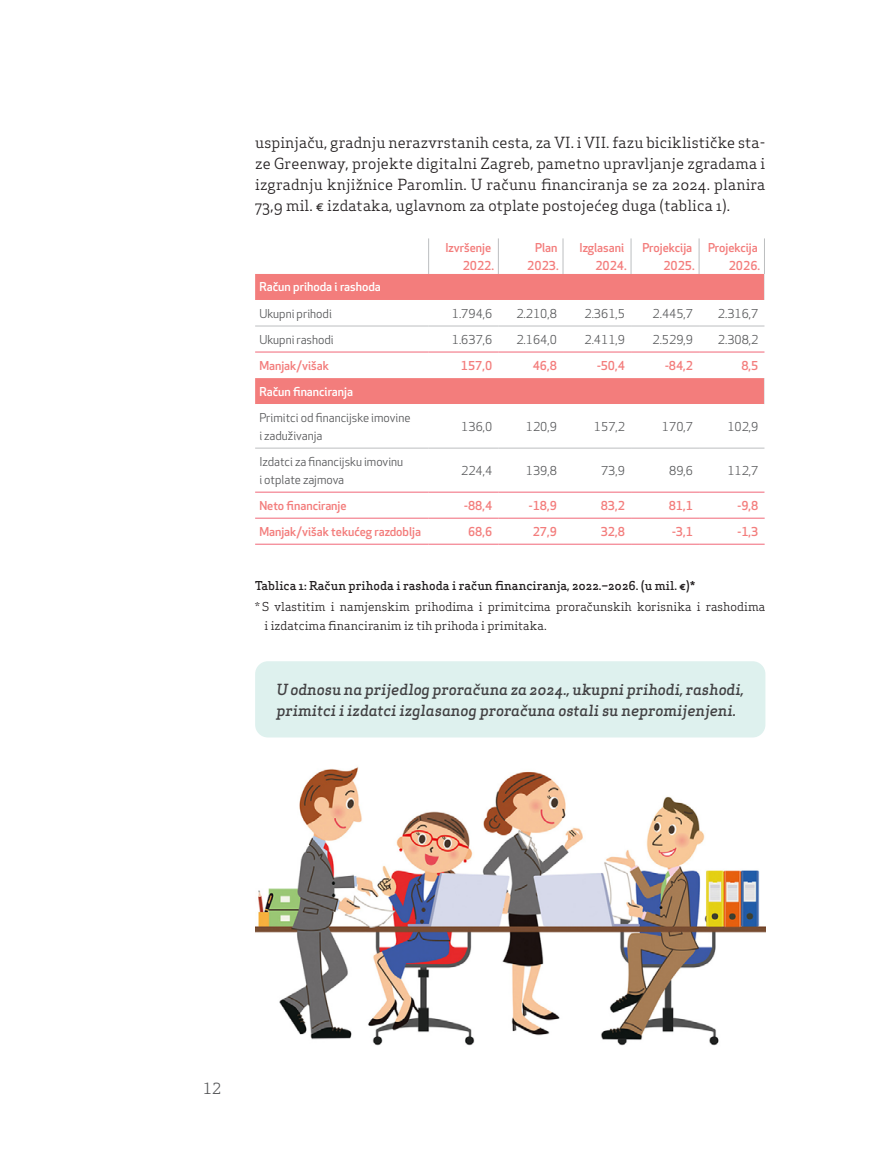
<style>
.page{position:relative;width:893px;height:1170px;background:#fff}
.page>*{position:absolute;margin:0;border:0;box-sizing:border-box;transform-origin:0 0}
.t1{font:15px/21px "Apex Serif";letter-spacing:.01em;color:#231f20;text-align:justify}
.t2{font:italic 500 15px/21px "Apex Serif";letter-spacing:-.005em;color:#414042}
.t3{font:15px "Apex Serif";color:#58595b}
.t4{font:12px/18px "Apex New";color:#58595b}
.t5{font:500 12px/18px "Apex New";color:#f37d7c;text-align:right}
.t6{font:12px/19.5px "Apex Serif";color:#231f20}
.t7{font:500 12px "Apex Serif";color:#231f20}
.t8{font:500 12px "Apex New";color:#fff}
</style>
<div class="page">
<div style="left:255px;top:274px;width:509px;height:26px;background:#f37d7c"></div>
<svg style="left:255px;top:325px;width:509px;height:27px"></svg>
<svg style="left:255px;top:378px;width:509px;height:140px"></svg>
<svg style="left:764px;top:274px;width:1px;height:26px"></svg>
<svg style="left:764px;top:378px;width:1px;height:26px"></svg>
<hr style="left:255px;top:352px;width:174px;height:1px;background:#f16778">
<hr style="left:429px;top:352px;width:69px;height:1px;background:#f16778">
<hr style="left:498px;top:352px;width:65px;height:1px;background:#f16778">
<hr style="left:563px;top:352px;width:68px;height:1px;background:#f16778">
<hr style="left:631px;top:352px;width:68px;height:1px;background:#f16778">
<hr style="left:699px;top:352px;width:65px;height:1px;background:#f16778">
<hr style="left:255px;top:492px;width:174px;height:1px;background:#f16778">
<hr style="left:429px;top:492px;width:69px;height:1px;background:#f16778">
<hr style="left:498px;top:492px;width:65px;height:1px;background:#f16778">
<hr style="left:563px;top:492px;width:68px;height:1px;background:#f16778">
<hr style="left:631px;top:492px;width:68px;height:1px;background:#f16778">
<hr style="left:699px;top:492px;width:65px;height:1px;background:#f16778">
<hr style="left:255px;top:518px;width:174px;height:1px;background:#f16778">
<hr style="left:429px;top:518px;width:69px;height:1px;background:#f16778">
<hr style="left:498px;top:518px;width:65px;height:1px;background:#f16778">
<hr style="left:563px;top:518px;width:68px;height:1px;background:#f16778">
<hr style="left:631px;top:518px;width:68px;height:1px;background:#f16778">
<hr style="left:699px;top:518px;width:66px;height:1px;background:#f16778">
<hr style="left:255px;top:544px;width:174px;height:1px;background:#f16778">
<hr style="left:429px;top:544px;width:69px;height:1px;background:#f16778">
<hr style="left:498px;top:544px;width:65px;height:1px;background:#f16778">
<hr style="left:563px;top:544px;width:68px;height:1px;background:#f16778">
<hr style="left:631px;top:544px;width:68px;height:1px;background:#f16778">
<hr style="left:699px;top:544px;width:66px;height:1px;background:#f16778">
<hr style="left:428px;top:238px;width:1px;height:36px;background:#bcbec0">
<hr style="left:498px;top:238px;width:1px;height:36px;background:#bcbec0">
<hr style="left:563px;top:238px;width:1px;height:36px;background:#bcbec0">
<hr style="left:631px;top:238px;width:1px;height:36px;background:#bcbec0">
<hr style="left:699px;top:238px;width:1px;height:36px;background:#bcbec0">
<hr style="left:764px;top:238px;width:1px;height:36px;background:#bcbec0">
<hr style="left:255px;top:326px;width:174px;height:1px;background:#bcbec0">
<hr style="left:429px;top:326px;width:69px;height:1px;background:#bcbec0">
<hr style="left:498px;top:326px;width:65px;height:1px;background:#bcbec0">
<hr style="left:563px;top:326px;width:68px;height:1px;background:#bcbec0">
<hr style="left:631px;top:326px;width:68px;height:1px;background:#bcbec0">
<hr style="left:699px;top:326px;width:65px;height:1px;background:#bcbec0">
<hr style="left:255px;top:448px;width:174px;height:1px;background:#bcbec0">
<hr style="left:429px;top:448px;width:69px;height:1px;background:#bcbec0">
<hr style="left:498px;top:448px;width:65px;height:1px;background:#bcbec0">
<hr style="left:563px;top:448px;width:68px;height:1px;background:#bcbec0">
<hr style="left:631px;top:448px;width:68px;height:1px;background:#bcbec0">
<hr style="left:699px;top:448px;width:65px;height:1px;background:#bcbec0">
<div style="left:255px;top:661px;width:510px;height:76px;background:#def1ee;border-radius:13px"></div>
<img style="left:255px;top:767px;width:510px;height:279px">
<p class="t1" style="left:255px;top:132px;width:512px">uspinjaču, gradnju nerazvrstanih cesta, za VI. i VII. fazu biciklističke sta&shy;ze Greenway, projekte digitalni Zagreb, pametno upravljanje zgradama i izgradnju knjižnice Paromlin. U računu financiranja se za 2024. planira 73,9 mil. € izdataka, uglavnom za otplate postojećeg duga (tablica 1).</p>
<p class="t5" style="left:445px;top:238px;width:50px">Izvršenje<br>2022.</p>
<p class="t5" style="left:527px;top:238px;width:33px;text-align:center">Plan<br>2023.</p>
<p class="t5" style="left:579px;top:238px;width:49px">Izglasani<br>2024.</p>
<p class="t5" style="left:642px;top:238px;width:54px">Projekcija<br>2025.</p>
<p class="t5" style="left:708px;top:238px;width:54px">Projekcija<br>2026.</p>
<p class="t8" style="left:259px;top:279px;width:123px">Račun prihoda i rashoda</p>
<p class="t4" style="left:259px;top:304px;width:74px">Ukupni prihodi</p>
<p class="t4" style="left:452px;top:304px;width:42px">1.794,6</p>
<p class="t4" style="left:516px;top:304px;width:42px">2.210,8</p>
<p class="t4" style="left:584px;top:304px;width:42px">2.361,5</p>
<p class="t4" style="left:652px;top:304px;width:42px">2.445,7</p>
<p class="t4" style="left:718px;top:304px;width:42px">2.316,7</p>
<p class="t4" style="left:259px;top:330px;width:76px">Ukupni rashodi</p>
<p class="t4" style="left:452px;top:330px;width:42px">1.637,6</p>
<p class="t4" style="left:516px;top:330px;width:42px">2.164,0</p>
<p class="t4" style="left:584px;top:330px;width:42px">2.411,9</p>
<p class="t4" style="left:652px;top:330px;width:42px">2.529,9</p>
<p class="t4" style="left:718px;top:330px;width:42px">2.308,2</p>
<p class="t5" style="left:259px;top:356px;width:71px">Manjak/višak</p>
<p class="t5" style="left:461px;top:356px;width:33px">157,0</p>
<p class="t5" style="left:533px;top:356px;width:26px">46,8</p>
<p class="t5" style="left:597px;top:356px;width:30px">-50,4</p>
<p class="t5" style="left:665px;top:356px;width:30px">-84,2</p>
<p class="t5" style="left:741px;top:356px;width:19px">8,5</p>
<p class="t8" style="left:259px;top:383px;width:95px">Račun financiranja</p>
<p class="t4" style="left:259px;top:408px;width:153px">Primitci od financijske imovine i zaduživanja</p>
<p class="t4" style="left:461px;top:417px;width:33px">136,0</p>
<p class="t4" style="left:526px;top:417px;width:33px">120,9</p>
<p class="t4" style="left:594px;top:417px;width:33px">157,2</p>
<p class="t4" style="left:662px;top:417px;width:33px">170,7</p>
<p class="t4" style="left:727px;top:417px;width:33px">102,9</p>
<p class="t4" style="left:259px;top:452px;width:145px">Izdatci za financijsku imovinu i otplate zajmova</p>
<p class="t4" style="left:461px;top:461px;width:33px">224,4</p>
<p class="t4" style="left:526px;top:461px;width:33px">139,8</p>
<p class="t4" style="left:601px;top:461px;width:25px">73,9</p>
<p class="t4" style="left:669px;top:461px;width:25px">89,6</p>
<p class="t4" style="left:727px;top:461px;width:33px">112,7</p>
<p class="t5" style="left:259px;top:496px;width:89px">Neto financiranje</p>
<p class="t5" style="left:464px;top:496px;width:30px">-88,4</p>
<p class="t5" style="left:529px;top:496px;width:30px">-18,9</p>
<p class="t5" style="left:601px;top:496px;width:26px">83,2</p>
<p class="t5" style="left:669px;top:496px;width:26px">81,1</p>
<p class="t5" style="left:738px;top:496px;width:22px">-9,8</p>
<p class="t5" style="left:259px;top:522px;width:163px">Manjak/višak tekućeg razdoblja</p>
<p class="t5" style="left:468px;top:522px;width:26px">68,6</p>
<p class="t5" style="left:533px;top:522px;width:26px">27,9</p>
<p class="t5" style="left:601px;top:522px;width:26px">32,8</p>
<p class="t5" style="left:672px;top:522px;width:22px">-3,1</p>
<p class="t5" style="left:738px;top:522px;width:22px">-1,3</p>
<p class="t7" style="left:255px;top:577px;width:442px">Tablica 1: Račun prihoda i rashoda i račun financiranja, 2022.–2026. (u mil. €)*</p>
<p class="t6" style="left:264px;top:596px;width:502px;text-indent:-9px">* S vlastitim i namjenskim prihodima i primitcima proračunskih korisnika i rashodima i izdatcima financiranim iz tih prihoda i primitaka.</p>
<p class="t2" style="left:276px;top:678px;width:469px">U odnosu na prijedlog proračuna za 2024., ukupni prihodi, rashodi, primitci i izdatci izglasanog proračuna ostali su nepromijenjeni.</p>
<p class="t3" style="left:203px;top:1078px;width:19px">12</p>
</div>
